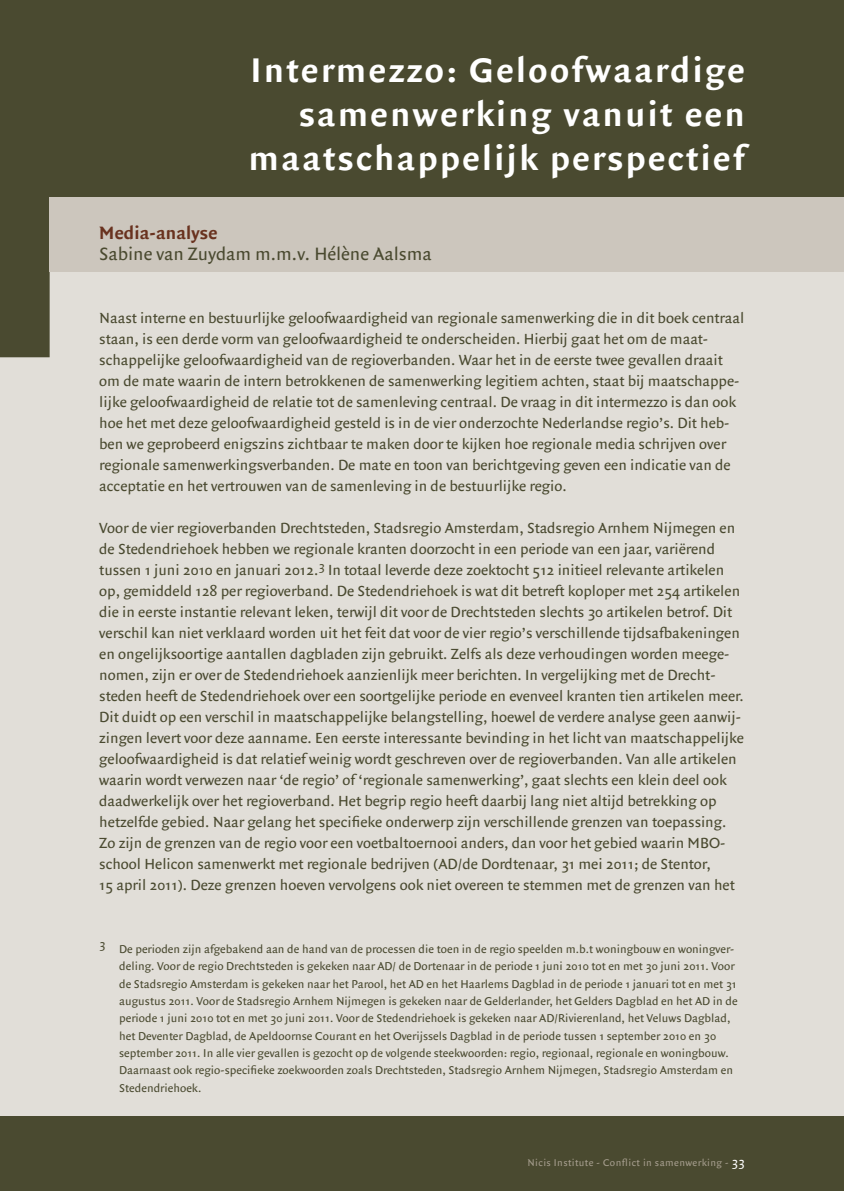
<style>
.page{position:relative;width:844px;height:1191px;background:#fff}
.page>*{position:absolute;margin:0;border:0;box-sizing:border-box;transform-origin:0 0}
.Kop_1{font:700 36.75px/44.1px "Quadraat Sans";letter-spacing:.07em;color:#fff;text-align:right}
.Plat{font:19.25px "Quadraat Sans";color:#4a4a30}
.T2{font:700 19.25px "Quadraat Sans";letter-spacing:.01em;color:#69321f}
.Plat-2{font:15.75px/21px "Quadraat Sans";color:#4a4a30}
.Voetnoot{font:12.25px/17.3px "Quadraat Sans";letter-spacing:.005em;color:#4a4a30}
.t1{font:10.5px "Quadraat Sans";letter-spacing:.04em;color:#a59d8d}
.s1{font-size:13.12px;color:#fff}
</style>
<div class="page">
<div style="left:0;top:0;width:843px;height:1191px;background:#e1ded8"></div>
<div style="left:0;top:1116px;width:843px;height:75px;background:#4a4a30"></div>
<svg style="left:0;top:0;width:843px;height:357px;fill:#4a4a30"></svg>
<div style="left:50px;top:197px;width:793px;height:75px;background:#ccc6bd"></div>
<p class="Kop_1" style="left:249px;top:48px;width:497px">Intermezzo: Geloofwaardige samenwerking vanuit een maatschappelijk perspectief</p>
<p class="T2" style="left:99px;top:221px;width:119px">Media-analyse</p>
<p class="Plat" style="left:99px;top:242px;width:334px">Sabine van Zuydam m.m.v. Hélène Aalsma</p>
<p class="Plat-2" style="left:99px;top:307px;width:646px">Naast interne en bestuurlijke geloofwaardigheid van regionale samenwerking die in dit boek centraal staan, is een derde vorm van geloofwaardigheid te onderscheiden. Hierbij gaat het om de maat&shy;schappelijke geloofwaardigheid van de regioverbanden. Waar het in de eerste twee gevallen draait om de mate waarin de intern betrokkenen de samenwerking legitiem achten, staat bij maatschappe&shy;lijke geloofwaardigheid de relatie tot de samenleving centraal. De vraag in dit intermezzo is dan ook hoe het met deze geloofwaardigheid gesteld is in de vier onderzochte Nederlandse regio’s. Dit heb&shy;ben we geprobeerd enigszins zichtbaar te maken door te kijken hoe regionale media schrijven over regionale samenwerkingsverbanden. De mate en toon van berichtgeving geven een indicatie van de acceptatie en het vertrouwen van de samenleving in de bestuurlijke regio.</p>
<p class="Plat-2" style="left:99px;top:517px;width:646px">Voor de vier regioverbanden Drechtsteden, Stadsregio Amsterdam, Stadsregio Arnhem Nijmegen en de Stedendriehoek hebben we regionale kranten doorzocht in een periode van een jaar, variërend tussen 1 juni 2010 en januari 2012.<sup>3</sup> In totaal leverde deze zoektocht 512 initieel relevante artikelen op, gemiddeld 128 per regioverband. De Stedendriehoek is wat dit betreft koploper met 254 artikelen die in eerste instantie relevant leken, terwijl dit voor de Drechtsteden slechts 30 artikelen betrof. Dit verschil kan niet verklaard worden uit het feit dat voor de vier regio’s verschillende tijdsafbakeningen en ongelijksoortige aantallen dagbladen zijn gebruikt. Zelfs als deze verhoudingen worden meege&shy;nomen, zijn er over de Stedendriehoek aanzienlijk meer berichten. In vergelijking met de Drecht&shy;steden heeft de Stedendriehoek over een soortgelijke periode en evenveel kranten tien artikelen meer.<br>Dit duidt op een verschil in maatschappelijke belangstelling, hoewel de verdere analyse geen aanwij&shy;zingen levert voor deze aanname. Een eerste interessante bevinding in het licht van maatschappelijke geloofwaardigheid is dat relatief weinig wordt geschreven over de regioverbanden. Van alle artikelen waarin wordt verwezen naar ‘de regio’ of ‘regionale samenwerking’, gaat slechts een klein deel ook daadwerkelijk over het regioverband. Het begrip regio heeft daarbij lang niet altijd betrekking op hetzelfde gebied. Naar gelang het specifieke onderwerp zijn verschillende grenzen van toepassing.<br>Zo zijn de grenzen van de regio voor een voetbaltoernooi anders, dan voor het gebied waarin MBO&shy;school Helicon samenwerkt met regionale bedrijven (AD/de Dordtenaar, 31 mei 2011; de Stentor,<br>15 april 2011). Deze grenzen hoeven vervolgens ook niet overeen te stemmen met de grenzen van het</p>
<p class="Voetnoot" style="left:119px;top:940px;width:619px;text-indent:-20px"><sup>3</sup> De perioden zijn afgebakend aan de hand van de processen die toen in de regio speelden m.b.t woningbouw en woningver&shy;deling. Voor de regio Drechtsteden is gekeken naar AD/ de Dortenaar in de periode 1 juni 2010 tot en met 30 juni 2011. Voor de Stadsregio Amsterdam is gekeken naar het Parool, het AD en het Haarlems Dagblad in de periode 1 januari tot en met 31 augustus 2011. Voor de Stadsregio Arnhem Nijmegen is gekeken naar de Gelderlander, het Gelders Dagblad en het AD in de periode 1 juni 2010 tot en met 30 juni 2011. Voor de Stedendriehoek is gekeken naar AD/Rivierenland, het Veluws Dagblad, het Deventer Dagblad, de Apeldoornse Courant en het Overijssels Dagblad in de periode tussen 1 september 2010 en 30 september 2011. In alle vier gevallen is gezocht op de volgende steekwoorden: regio, regionaal, regionale en woningbouw.<br>Daarnaast ook regio-specifieke zoekwoorden zoals Drechtsteden, Stadsregio Arnhem Nijmegen, Stadsregio Amsterdam en Stedendriehoek.</p>
<p class="t1" style="left:527px;top:1156px;width:218px">Nicis Institute - Conflict in samenwerking - <span class="s1">33</span></p>
</div>
